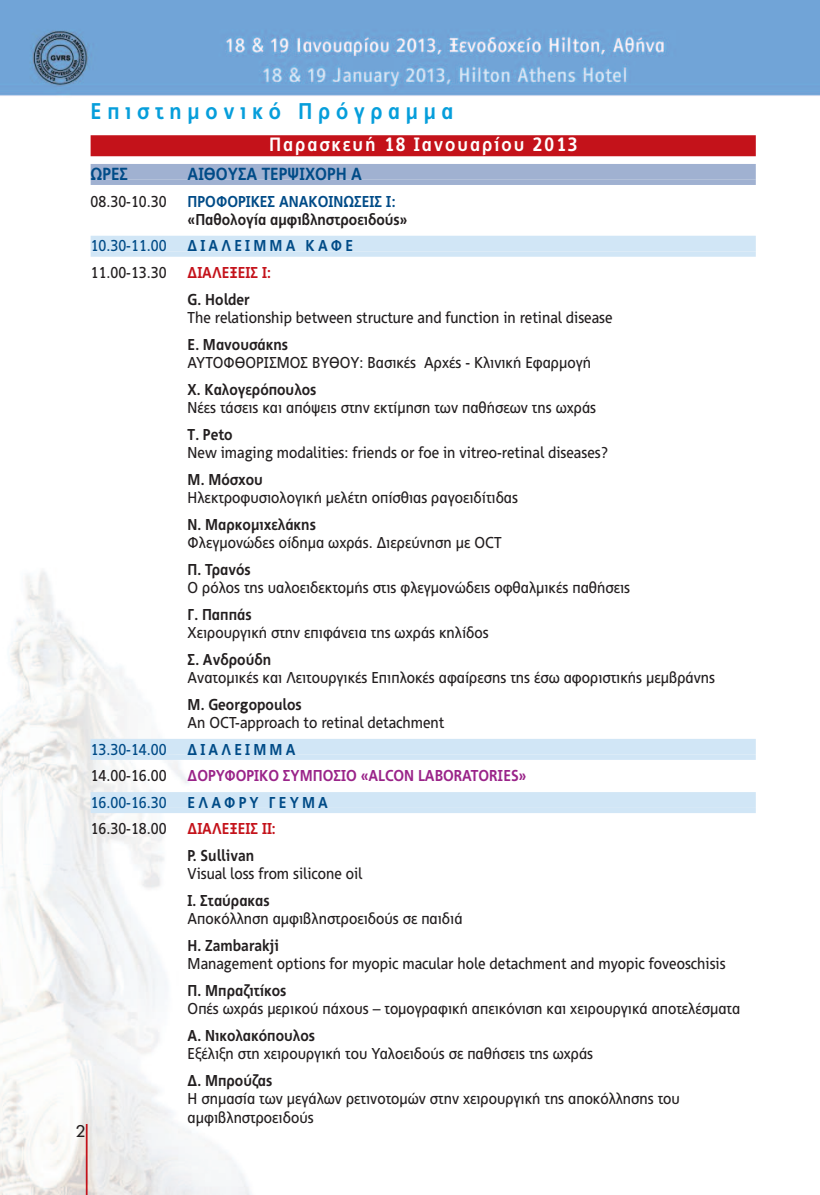
<style>
.page{position:relative;width:820px;height:1195px;background:#fff}
.page>*{position:absolute;margin:0;border:0;box-sizing:border-box;transform-origin:0 0}
.t1{font:700 22.75px "PF Index";letter-spacing:.25em;color:#069edb}
.t2{font:700 19.25px "PF Index";letter-spacing:.1em;color:#fff}
.t3{font:700 17.5px "PF Index";color:#004b87}
.t4{font:15.75px/18.4px "PF Index";color:#231f20}
.t5{font:700 15.75px "PF Index";color:#231f20}
.t6{font:700 15.75px "PF Index";color:#9a2489}
.t7{font:15.75px "PF Index";color:#004b87}
.t8{font:700 15.75px "PF Index";letter-spacing:.2em;color:#004b87}
.t9{font:700 15.75px "PF Index";color:#004b87}
.t10{font:700 15.75px "PF Index";color:#c4121a}
.t11{font:15.75px "Art Futur H Medium";color:#231f20}
</style>
<div class="page">
<img style="left:0;top:0;width:819px;height:1195px">
<div style="left:91px;top:135px;width:664px;height:16px;background:#c4121a"></div>
<div style="left:91px;top:151px;width:664px;height:5px;background:#c4121a"></div>
<div style="left:91px;top:164px;width:664px;height:16px;background:#a0b1d1"></div>
<div style="left:91px;top:180px;width:664px;height:5px;background:#a0b1d1"></div>
<div style="left:91px;top:236px;width:664px;height:15px;background:#d1e6f6"></div>
<div style="left:91px;top:251px;width:664px;height:6px;background:#d1e6f6"></div>
<div style="left:91px;top:739px;width:664px;height:15px;background:#d1e6f6"></div>
<div style="left:91px;top:754px;width:664px;height:6px;background:#d1e6f6"></div>
<div style="left:91px;top:792px;width:664px;height:16px;background:#d1e6f6"></div>
<div style="left:91px;top:808px;width:664px;height:5px;background:#d1e6f6"></div>
<hr style="left:86px;top:1124px;width:2px;height:71px;background:#c4121a">
<h1 class="t1" style="left:91px;top:98px;width:364px">Επιστηµονικό Πρόγραµµα</h1>
<p class="t2" style="left:269px;top:133px;width:310px">Παρασκευή 18 Ιανουαρίου 2013</p>
<p class="t3" style="left:91px;top:163px;width:39px">ΩΡΕΣ</p>
<p class="t3" style="left:188px;top:163px;width:176px">ΑΙΘΟΥΣΑ ΤΕΡΨΙΧΟΡΗ Α</p>
<p class="t4" style="left:91px;top:192px;width:77px">08.30-10.30</p>
<p class="t9" style="left:188px;top:192px;width:209px">ΠΡΟΦΟΡΙΚΕΣ ΑΝΑΚΟΙΝΩΣΕΙΣ I:</p>
<p class="t5" style="left:188px;top:210px;width:221px">«Παθολογία αµφιβληστροειδούς»</p>
<p class="t7" style="left:91px;top:237px;width:77px">10.30-11.00</p>
<p class="t8" style="left:188px;top:237px;width:167px">∆ΙΑΛΕΙΜΜΑ ΚΑΦΕ</p>
<p class="t4" style="left:91px;top:264px;width:77px">11.00-13.30</p>
<p class="t10" style="left:188px;top:263px;width:85px">∆ΙΑΛΕΞΕΙΣ Ι:</p>
<p class="t5" style="left:188px;top:290px;width:64px">G. Holder</p>
<p class="t4" style="left:188px;top:308px;width:426px">The relationship between structure and function in retinal disease</p>
<p class="t5" style="left:188px;top:335px;width:102px">Ε. Μανουσάκης</p>
<p class="t4" style="left:188px;top:353px;width:405px">ΑΥΤΟΦΘΟΡΙΣΜΟΣ ΒΥΘΟΥ: Βασικές Αρχές - Κλινική Εφαρµογή</p>
<p class="t5" style="left:188px;top:380px;width:130px">Χ. Καλογερόπουλος</p>
<p class="t4" style="left:188px;top:398px;width:410px">Νέες τάσεις και απόψεις στην εκτίµηση των παθήσεων της ωχράς</p>
<p class="t5" style="left:188px;top:425px;width:46px">Τ. Peto</p>
<p class="t4" style="left:188px;top:443px;width:421px">New imaging modalities: friends or foe in vitreo-retinal diseases?</p>
<p class="t5" style="left:188px;top:470px;width:77px">Μ. Μόσχου</p>
<p class="t4" style="left:188px;top:488px;width:332px">Ηλεκτροφυσιολογική µελέτη οπίσθιας ραγοειδίτιδας</p>
<p class="t5" style="left:188px;top:515px;width:130px">Ν. Μαρκοµιχελάκης</p>
<p class="t4" style="left:188px;top:533px;width:315px">Φλεγµονώδες οίδηµα ωχράς. ∆ιερεύνηση µε OCT</p>
<p class="t5" style="left:188px;top:560px;width:65px">Π. Τρανός</p>
<p class="t4" style="left:188px;top:578px;width:444px">Ο ρόλος της υαλοειδεκτοµής στις φλεγµονώδεις οφθαλµικές παθήσεις</p>
<p class="t5" style="left:188px;top:605px;width:65px">Γ. Παππάς</p>
<p class="t4" style="left:188px;top:623px;width:302px">Χειρουργική στην επιφάνεια της ωχράς κηλίδος</p>
<p class="t5" style="left:188px;top:650px;width:85px">Σ. Ανδρούδη</p>
<p class="t4" style="left:188px;top:668px;width:529px">Ανατοµικές και Λειτουργικές Επιπλοκές αφαίρεσης της έσω αφοριστικής µεµβράνης</p>
<p class="t5" style="left:188px;top:695px;width:115px">Μ. Georgopoulos</p>
<p class="t4" style="left:188px;top:713px;width:258px">An OCT-approach to retinal detachment</p>
<p class="t7" style="left:91px;top:740px;width:77px">13.30-14.00</p>
<p class="t8" style="left:188px;top:740px;width:109px">∆ΙΑΛΕΙΜΜΑ</p>
<p class="t4" style="left:91px;top:766px;width:77px">14.00-16.00</p>
<p class="t6" style="left:188px;top:766px;width:340px">∆ΟΡΥΦΟΡΙΚΟ ΣΥΜΠΟΣΙΟ «ALCON LABORATORIES»</p>
<p class="t7" style="left:91px;top:793px;width:77px">16.00-16.30</p>
<p class="t8" style="left:188px;top:793px;width:142px">ΕΛΑΦΡΥ ΓΕΥΜΑ</p>
<p class="t4" style="left:91px;top:820px;width:77px">16.30-18.00</p>
<p class="t10" style="left:188px;top:819px;width:90px">∆ΙΑΛΕΞΕΙΣ ΙΙ:</p>
<p class="t5" style="left:188px;top:846px;width:68px">P. Sullivan</p>
<p class="t4" style="left:188px;top:865px;width:176px">Visual loss from silicone oil</p>
<p class="t5" style="left:188px;top:891px;width:83px">Ι. Σταύρακας</p>
<p class="t4" style="left:188px;top:910px;width:276px">Αποκόλληση αµφιβληστροειδούς σε παιδιά</p>
<p class="t5" style="left:188px;top:936px;width:93px">H. Zambarakji</p>
<p class="t4" style="left:188px;top:955px;width:539px">Management options for myopic macular hole detachment and myopic foveoschisis</p>
<p class="t5" style="left:188px;top:981px;width:100px">Π. Μπραζιτίκος</p>
<p class="t4" style="left:188px;top:1000px;width:554px">Οπές ωχράς µερικού πάχους – τοµογραφική απεικόνιση και χειρουργικά αποτελέσµατα</p>
<p class="t5" style="left:188px;top:1026px;width:129px">Α. Νικολακόπουλος</p>
<p class="t4" style="left:188px;top:1045px;width:407px">Εξέλιξη στη χειρουργική του Υαλοειδούς σε παθήσεις της ωχράς</p>
<p class="t5" style="left:188px;top:1071px;width:86px">∆. Μπρούζας</p>
<p class="t4" style="left:188px;top:1090px;width:493px">Η σηµασία των µεγάλων ρετινοτοµών στην χειρουργική της αποκόλλησης του αµφιβληστροειδούς</p>
<p class="t11" style="left:76px;top:1122px;width:11px">2</p>
</div>
